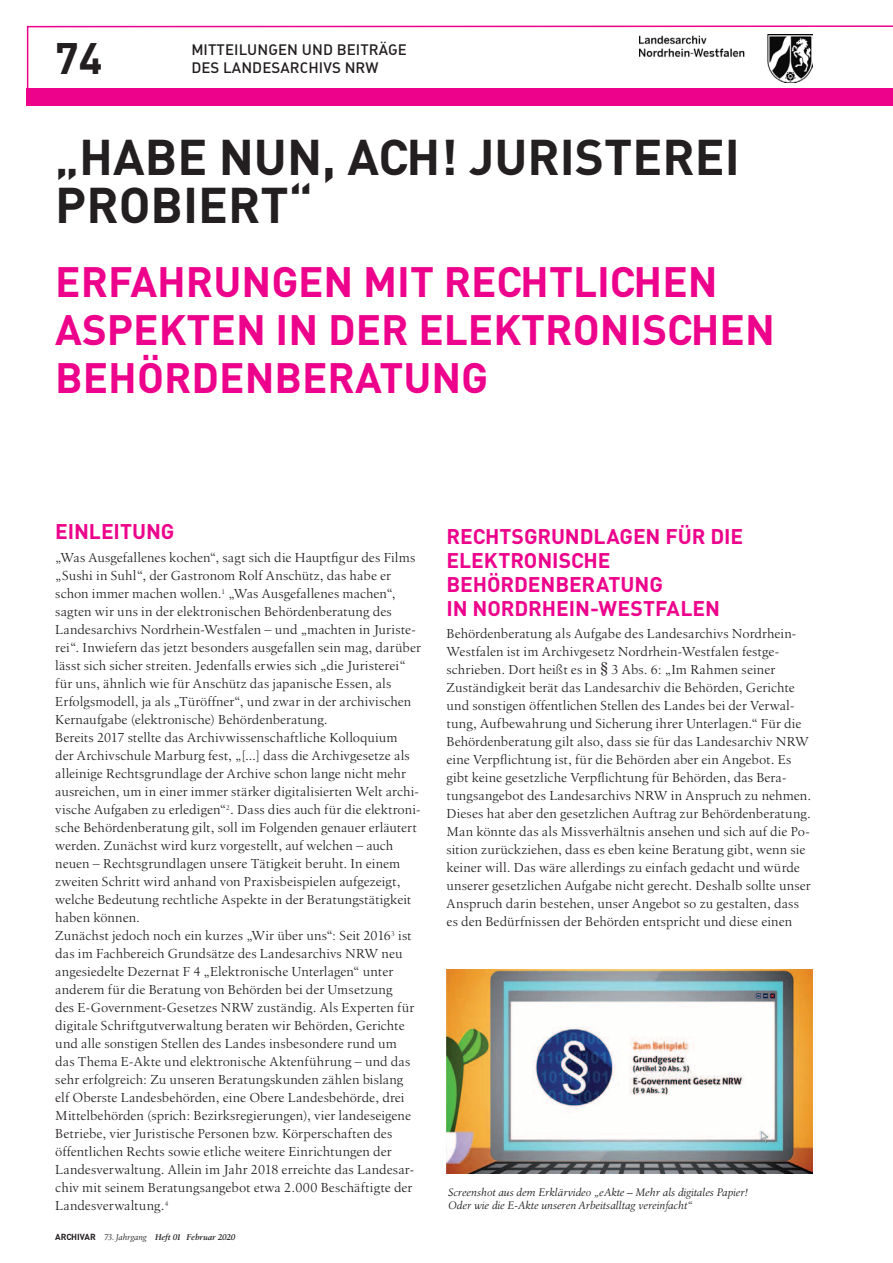
<style>
.page{position:relative;width:893px;height:1263px;background:#fff}
.page>*{position:absolute;margin:0;border:0;box-sizing:border-box;transform-origin:0 0}
.t1{font:700 49.5px/48px "DIN";color:#231f20}
.t2{font:700 43.5px "DIN";color:#231f20}
.t3{font:700 42px/48px "DIN";color:#ed028c}
.t4{font:700 21px/24px "DIN";letter-spacing:-.005em;color:#ed028c}
.t5{font:15px/18px "DIN Medium Alternate";letter-spacing:.005em;color:#231f20}
.t6{font:13.5px/18px "Birka";letter-spacing:.01em;color:#231f20}
.t7{font:italic 11.25px/12.8px "Birka";letter-spacing:-.01em;color:#231f20}
.t8{font:italic 600 8.7px "Birka";letter-spacing:-.02em;color:#231f20}
.s1{font-family:"DIN";font-weight:700;font-style:normal}
.s2{font-weight:400}
</style>
<div class="page">
<svg style="left:26px;top:25px;width:867px;height:81px"></svg>
<svg style="left:892px;top:88px;width:1px;height:17px"></svg>
<img style="left:446px;top:969px;width:366px;height:204px">
<h2 class="t2" style="left:55px;top:29px;width:49px">74</h2>
<p class="t5" style="left:191px;top:40px;width:217px">MITTEILUNGEN UND BEITRÄGE<br>D ES LAND ESARCHIVSN</p>
<p class="t5" style="left:356px;top:58px;width:24px">RW</p>
<h1 class="t1" style="left:55px;top:132px;width:686px;text-indent:163px">NUN, ACH! JURISTEREI<br>PROBIERT“</h1>
<h1 class="t1" style="left:55px;top:132px;width:56px">„HABE</h1>
<h3 class="t3" style="left:55px;top:256px;width:633px">ERFAHRUNGEN M IT RECHTLICHEN<br>ASPEKTEN</h3>
<h3 class="t3" style="left:276px;top:304px;width:169px">IN DER ELEKT</h3>
<h3 class="t3" style="left:545px;top:304px;width:200px">RON ISCHEN</h3>
<h3 class="t3" style="left:55px;top:352px;width:191px">BEHÖRDENBE</h3>
<h3 class="t3" style="left:328px;top:352px;width:162px">RATUNG</h3>
<h3 class="t4" style="left:55px;top:519px;width:33px">EINLE</h3>
<h3 class="t4" style="left:114px;top:519px;width:62px">ITUNG</h3>
<p class="t6" style="left:55px;top:548px;width:367px">„Was Ausgefallenes kochen“, sagt sich die Hauptfigur des Films „Sushi in Suhl“, der Gastronom Rolf Anschütz, das habe er schon immer machen wollen.<sup>1</sup> „Was Ausgefallenes machen“, sagten wir uns in der elektronischen Behördenberatung des Landesarchivs Nordrhein-Westfalen – und „machten in Juriste&shy;rei“. Inwiefern das jetzt besonders ausgefallen sein mag, darüber lässt sich sicher streiten. Jedenfalls erwies sich „die Juristerei“ für uns, ähnlich wie für Anschütz das japanische Essen, als Erfolgsmodell, ja als „Türöffner“, und zwar in der archivischen Kernaufgabe (elektronische) Behördenberatung.<br>Bereits 2017 stellte das Archivwissenschaftliche Kolloquium<br>der Archivschule Marburg fest, „[…] dass die Archivgesetze als alleinige Rechtsgrundlage der Archive schon lange nicht mehr ausreichen, um in einer immer stärker digitalisierten Welt archi&shy;vische Aufgaben zu erledigen“<sup>2</sup>. Dass dies auch für die elektroni&shy;sche Behördenberatung gilt, soll im Folgenden genauer erläutert werden. Zunächst wird kurz vorgestellt, auf welchen – auch neuen – Rechtsgrundlagen unsere Tätigkeit beruht. In einem zweiten Schritt wird anhand von Praxisbeispielen aufgezeigt, welche Bedeutung rechtliche Aspekte in der Beratungstätigkeit haben können.<br>Zunächst jedoch noch ein kurzes „Wir über uns“: Seit 2016<sup>3</sup> ist das im Fachbereich Grundsätze des Landesarchivs NRW neu angesiedelte Dezernat F 4 „Elektronische Unterlagen“ unter anderem für die Beratung von Behörden bei der Umsetzung<br>des E-Government-Gesetzes NRW zuständig. Als Experten für digitale Schriftgutverwaltung beraten wir Behörden, Gerichte und alle sonstigen Stellen des Landes insbesondere rund um<br>das Thema E-Akte und elektronische Aktenführung – und das sehr erfolgreich: Zu unseren Beratungskunden zählen bislang<br>elf Oberste Landesbehörden, eine Obere Landesbehörde, drei Mittelbehörden (sprich: Bezirksregierungen), vier landeseigene Betriebe, vier Juristische Personen bzw. Körperschaften des öffentlichen Rechts sowie etliche weitere Einrichtungen der Landesverwaltung. Allein im Jahr 2018 erreichte das Landesar&shy;chiv mit seinem Beratungsangebot etwa 2.000 Beschäftigte der Landesverwaltung.<sup>4</sup></p>
<p class="t8" style="left:55px;top:1232px;width:182px"><span class="s1">ARCHIVAR</span> <span class="s2">73. Jahrgang</span> Heft 01 Februar 2020</p>
<h3 class="t4" style="left:446px;top:523px;width:295px">RECHTSGRUN DLAGEN FÜR DIE<br>ELEKT</h3>
<h3 class="t4" style="left:446px;top:547px;width:163px;text-indent:64px">RON ISCHE<br>BEHÖRDENBE</h3>
<h3 class="t4" style="left:446px;top:571px;width:218px;text-indent:135px">RATUNG<br>IN NORDRHEIN-WESTFALEN</h3>
<p class="t6" style="left:446px;top:624px;width:366px">Behördenberatung als Aufgabe des Landesarchivs Nordrhein-Westfalen ist im Archivgesetz Nordrhein-Westfalen festge&shy;schrieben. Dort heißt es in § 3 Abs. 6: „Im Rahmen seiner Zuständigkeit berät das Landesarchiv die Behörden, Gerichte und sonstigen öffentlichen Stellen des Landes bei der Verwal&shy;tung, Aufbewahrung und Sicherung ihrer Unterlagen.“ Für die Behördenberatung gilt also, dass sie für das Landesarchiv NRW eine Verpflichtung ist, für die Behörden aber ein Angebot. Es gibt keine gesetzliche Verpflichtung für Behörden, das Bera&shy;tungsangebot des Landesarchivs NRW in Anspruch zu nehmen.<br>Dieses hat aber den gesetzlichen Auftrag zur Behördenberatung.<br>Man könnte das als Missverhältnis ansehen und sich auf die Po&shy;sition zurückziehen, dass es eben keine Beratung gibt, wenn sie keiner will. Das wäre allerdings zu einfach gedacht und würde unserer gesetzlichen Aufgabe nicht gerecht. Deshalb sollte unser Anspruch darin bestehen, unser Angebot so zu gestalten, dass es den Bedürfnissen der Behörden entspricht und diese einen</p>
<p class="t7" style="left:448px;top:1186px;width:301px">Screenshot aus dem Erklärvideo „eAkte – Mehr als digitales Papier!<br>Oder wie die E-Akte unseren Arbeitsalltag vereinfacht“</p>
</div>
